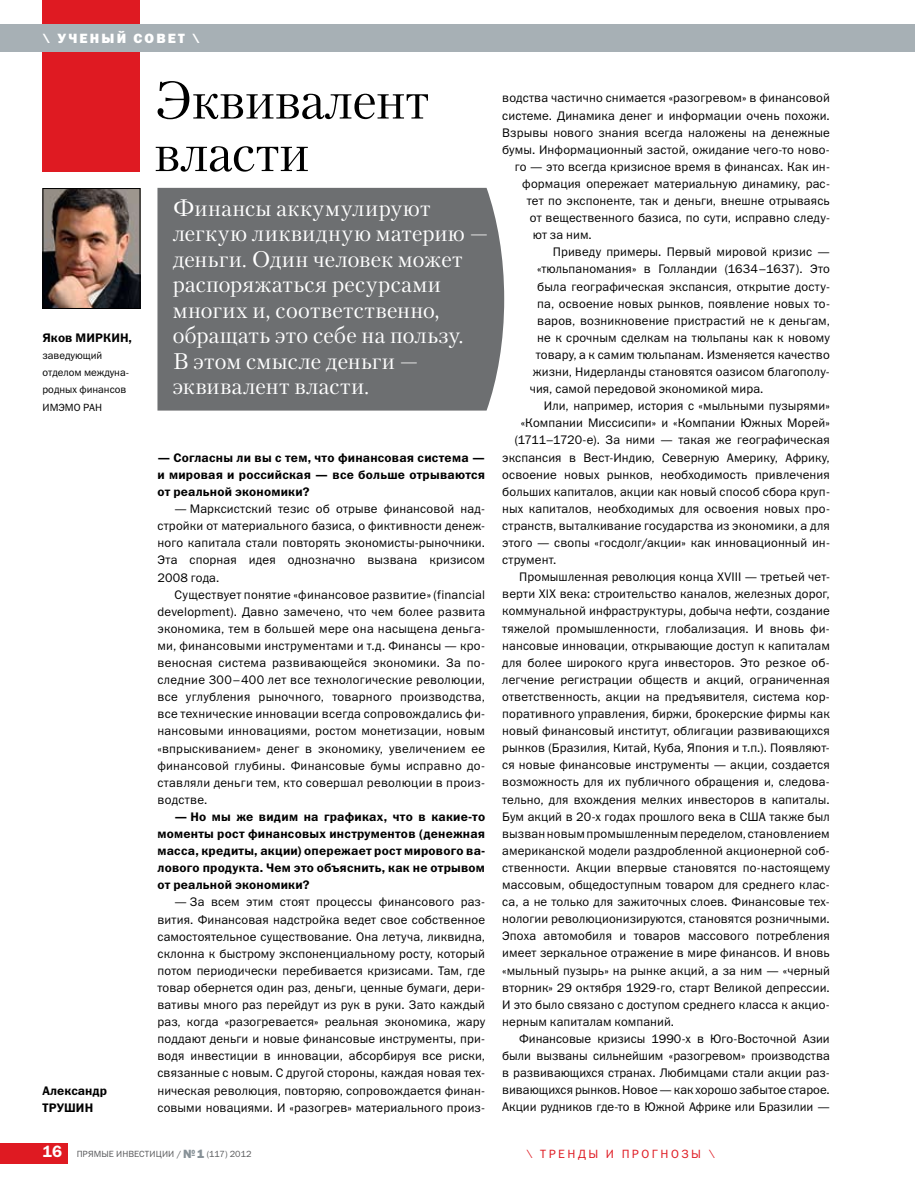
<style>
.page{position:relative;width:915px;height:1191px;background:#fff}
.page>*{position:absolute;margin:0;border:0;box-sizing:border-box;transform-origin:0 0}
.t1{font:52.5px/52.5px "Petersburg";letter-spacing:-.01em;color:#000}
.t2{font:22.5px/25.5px "Petersburg";letter-spacing:.01em;color:#fff}
.t3{font:13.5px "Franklin Gothic Heavy ITC";letter-spacing:.16em;color:#fff}
.t4{font:12.45px/17.1px "Franklin Gothic Book ITC";letter-spacing:.01em;color:#000;text-align:justify}
.t5{font:12.45px/17.1px "Franklin Gothic Demi ITC";letter-spacing:.015em;color:#000;text-align:justify}
.t6{font:12px "Franklin Gothic Book ITC";letter-spacing:.205em;color:#df1a22}
.t7{font:10.5px/17.1px "Franklin Gothic Book ITC";color:#000}
.t8{font:9px "Franklin Gothic Book ITC";letter-spacing:.01em;color:#58595b}
.s1{font-family:"Franklin Gothic Demi ITC";font-size:16.5px;color:#fff}
.s2{font-family:"Franklin Gothic Heavy ITC";font-size:12px;color:#879197}
</style>
<div class="page">
<img style="left:45px;top:190px;width:93px;height:117px">
<div style="left:43px;top:188px;width:97px;height:121px;border:1px solid #000"></div>
<div style="left:157px;top:188px;width:347px;height:222px;background:#6d6f71"></div>
<div style="left:0;top:1142px;width:68px;height:21px;background:#df1a22"></div>
<div style="left:43px;top:0;width:97px;height:171px;background:#df1a22"></div>
<div style="left:0;top:24px;width:914px;height:27px;background:#a7b0b5"></div>
<p class="t3" style="left:43px;top:30px;width:159px">\ УЧЕНЫЙ СОВЕТ \</p>
<h1 class="t1" style="left:154px;top:74px;width:277px">Эквивалент власти</h1>
<p class="t4" style="left:502px;top:89px;width:329px">водства частично снимается «разогревом» в финансовой</p>
<p class="t4" style="left:502px;top:106px;width:329px">системе. Динамика денег и информации очень похожи.</p>
<p class="t4" style="left:502px;top:123px;width:329px">Взрывы нового знания всегда наложены на денежные</p>
<p class="t4" style="left:502px;top:141px;width:329px">бумы. Информационный застой, ожидание чего-то ново-</p>
<p class="t4" style="left:514px;top:158px;width:316px">го — это всегда кризисное время в финансах. Как ин-</p>
<p class="t4" style="left:522px;top:175px;width:309px">формация опережает материальную динамику, рас-</p>
<p class="t4" style="left:526px;top:192px;width:304px">тет по экспоненте, так и деньги, внешне отрываясь</p>
<p class="t4" style="left:529px;top:209px;width:301px">от вещественного базиса, по сути, исправно следу-</p>
<p class="t4" style="left:532px;top:226px;width:60px">ют за ним.</p>
<p class="t4" style="left:552px;top:243px;width:278px">Приведу примеры. Первый мировой кризис —</p>
<p class="t4" style="left:537px;top:260px;width:294px">«тюльпаномания» в Голландии (1634–1637). Это</p>
<p class="t4" style="left:537px;top:277px;width:294px">была географическая экспансия, открытие досту-</p>
<p class="t4" style="left:537px;top:294px;width:294px">па, освоение новых рынков, появление новых то-</p>
<p class="t4" style="left:537px;top:312px;width:294px">варов, возникновение пристрастий не к деньгам,</p>
<p class="t4" style="left:537px;top:329px;width:294px">не к срочным сделкам на тюльпаны как к новому</p>
<p class="t4" style="left:535px;top:346px;width:295px">товару, а к самим тюльпанам. Изменяется качество</p>
<p class="t4" style="left:532px;top:363px;width:298px">жизни, Нидерланды становятся оазисом благополу-</p>
<p class="t4" style="left:529px;top:380px;width:235px">чия, самой передовой экономикой мира.</p>
<p class="t4" style="left:543px;top:397px;width:287px">Или, например, история с «мыльными пузырями»</p>
<p class="t4" style="left:520px;top:414px;width:310px">«Компании Миссисипи» и «Компании Южных Морей»</p>
<p class="t4" style="left:514px;top:431px;width:316px">(1711–1720‑е). За ними — такая же географическая</p>
<p class="t4" style="left:502px;top:448px;width:329px">экспансия в Вест-Индию, Северную Америку, Африку,</p>
<p class="t4" style="left:502px;top:465px;width:329px">освоение новых рынков, необходимость привлечения</p>
<p class="t4" style="left:502px;top:482px;width:329px">больших капиталов, акции как новый способ сбора круп-</p>
<p class="t4" style="left:502px;top:500px;width:329px">ных капиталов, необходимых для освоения новых про-</p>
<p class="t4" style="left:502px;top:517px;width:329px">странств, выталкивание государства из экономики, а для</p>
<p class="t4" style="left:502px;top:534px;width:329px">этого — свопы «госдолг/акции» как инновационный ин-</p>
<p class="t4" style="left:502px;top:551px;width:56px">струмент.</p>
<p class="t4" style="left:519px;top:568px;width:312px">Промышленная революция конца XVIII — третьей чет-</p>
<p class="t4" style="left:502px;top:585px;width:329px">верти XIX века: строительство каналов, железных дорог,</p>
<p class="t4" style="left:502px;top:602px;width:329px">коммунальной инфраструктуры, добыча нефти, создание</p>
<p class="t4" style="left:502px;top:619px;width:329px">тяжелой промышленности, глобализация. И вновь фи-</p>
<p class="t4" style="left:502px;top:636px;width:329px">нансовые инновации, открывающие доступ к капиталам</p>
<p class="t4" style="left:502px;top:653px;width:329px">для более широкого круга инвесторов. Это резкое об-</p>
<p class="t4" style="left:502px;top:670px;width:329px">легчение регистрации обществ и акций, ограниченная</p>
<p class="t4" style="left:502px;top:688px;width:329px">ответственность, акции на предъявителя, система кор-</p>
<p class="t4" style="left:502px;top:705px;width:329px">поративного управления, биржи, брокерские фирмы как</p>
<p class="t4" style="left:502px;top:722px;width:329px">новый финансовый институт, облигации развивающихся</p>
<p class="t4" style="left:502px;top:739px;width:329px">рынков (Бразилия, Китай, Куба, Япония и т.п.). Появляют-</p>
<p class="t4" style="left:502px;top:756px;width:329px">ся новые финансовые инструменты — акции, создается</p>
<p class="t4" style="left:502px;top:773px;width:329px">возможность для их публичного обращения и, следова-</p>
<p class="t4" style="left:502px;top:790px;width:329px">тельно, для вхождения мелких инвесторов в капиталы.</p>
<p class="t4" style="left:502px;top:807px;width:329px">Бум акций в 20‑х годах прошлого века в США также был</p>
<p class="t4" style="left:502px;top:824px;width:329px">вызван новым промышленным переделом, становлением</p>
<p class="t4" style="left:502px;top:841px;width:329px">американской модели раздробленной акционерной соб-</p>
<p class="t4" style="left:502px;top:859px;width:329px">ственности. Акции впервые становятся по-настоящему</p>
<p class="t4" style="left:502px;top:876px;width:329px">массовым, общедоступным товаром для среднего клас-</p>
<p class="t4" style="left:502px;top:893px;width:329px">са, а не только для зажиточных слоев. Финансовые тех-</p>
<p class="t4" style="left:502px;top:910px;width:329px">нологии революционизируются, становятся розничными.</p>
<p class="t4" style="left:502px;top:927px;width:329px">Эпоха автомобиля и товаров массового потребления</p>
<p class="t4" style="left:502px;top:944px;width:329px">имеет зеркальное отражение в мире финансов. И вновь</p>
<p class="t4" style="left:502px;top:961px;width:329px">«мыльный пузырь» на рынке акций, а за ним — «черный</p>
<p class="t4" style="left:502px;top:978px;width:329px">вторник» 29 октября 1929‑го, старт Великой депрессии.</p>
<p class="t4" style="left:502px;top:995px;width:329px">И это было связано с доступом среднего класса к акцио-</p>
<p class="t4" style="left:502px;top:1012px;width:173px">нерным капиталам компаний.</p>
<p class="t4" style="left:519px;top:1029px;width:312px">Финансовые кризисы 1990‑х в Юго-Восточной Азии</p>
<p class="t4" style="left:502px;top:1047px;width:329px">были вызваны сильнейшим «разогревом» производства</p>
<p class="t4" style="left:502px;top:1064px;width:329px">в развивающихся странах. Любимцами стали акции раз-</p>
<p class="t4" style="left:502px;top:1081px;width:329px">вивающихся рынков. Новое— как хорошо забытое старое.</p>
<p class="t4" style="left:502px;top:1098px;width:329px">Акции рудников где-то в Южной Африке или Бразилии —</p>
<h2 class="t2" style="left:173px;top:195px;width:317px">Финансы аккумулируют легкую ликвидную материю — деньги. Один человек может распоряжаться ресурсами многих и, соответственно, обращать это себе на пользу.<br>В этом смысле деньги — эквивалент власти.</h2>
<p class="t5" style="left:43px;top:330px;width:91px">Яков Миркин,</p>
<p class="t7" style="left:43px;top:347px;width:88px">заведующий отделом междуна&shy;родных финансов<br>ИМЭМО РАН</p>
<p class="t5" style="left:157px;top:449px;width:329px">— Согласны ли вы с тем, что финансовая система — и мировая и российская — все больше отрываются от реальной экономики?</p>
<p class="t4" style="left:157px;top:500px;width:329px;text-indent:17px">— Марксистский тезис об отрыве финансовой над&shy;стройки от материального базиса, о фиктивности денеж&shy;ного капитала стали повторять экономисты-рыночники.<br>Эта спорная идея однозначно вызвана кризисом 2008 года.</p>
<p class="t4" style="left:157px;top:585px;width:329px;text-indent:17px">Существует понятие «финансовое развитие» (financial development). Давно замечено, что чем более развита экономика, тем в большей мере она насыщена деньга&shy;ми, финансовыми инструментами и т.д. Финансы — кро&shy;веносная система развивающейся экономики. За по&shy;следние 300–400 лет все технологические революции, все углубления рыночного, товарного производства, все технические инновации всегда сопровождались фи&shy;нансовыми инновациями, ростом монетизации, новым «впрыскиванием» денег в экономику, увеличением ее финансовой глубины. Финансовые бумы исправно до&shy;ставляли деньги тем, кто совершал революции в произ&shy;водстве.</p>
<p class="t5" style="left:157px;top:808px;width:329px;text-indent:17px">— Но мы же видим на графиках, что в какие-то моменты рост финансовых инструментов (денежная масса, кредиты, акции) опережает рост мирового ва&shy;лового продукта. Чем это объяснить, как не отрывом от реальной экономики?</p>
<p class="t4" style="left:157px;top:893px;width:329px;text-indent:17px">— За всем этим стоят процессы финансового раз&shy;вития. Финансовая надстройка ведет свое собственное самостоятельное существование. Она летуча, ликвидна, склонна к быстрому экспоненциальному росту, который потом периодически перебивается кризисами. Там, где товар обернется один раз, деньги, ценные бумаги, дери&shy;вативы много раз перейдут из рук в руки. Зато каждый раз, когда «разогревается» реальная экономика, жару поддают деньги и новые финансовые инструменты, при&shy;водя инвестиции в инновации, абсорбируя все риски, связанные с новым. С другой стороны, каждая новая тех&shy;ническая революция, повторяю, сопровождается финан&shy;совыми новациями. И «разогрев» материального произ-</p>
<p class="t5" style="left:43px;top:1082px;width:66px">Александр<br>Трушин</p>
<p class="t8" style="left:42px;top:1148px;width:211px"><span class="s1">16</span> ПРЯМЫЕ ИНВЕСТИЦИИ / <span class="s2">№1</span> (117) 2012</p>
<p class="t6" style="left:526px;top:1145px;width:190px">\ ТРЕНДЫ И ПРОГНОЗЫ \</p>
</div>
